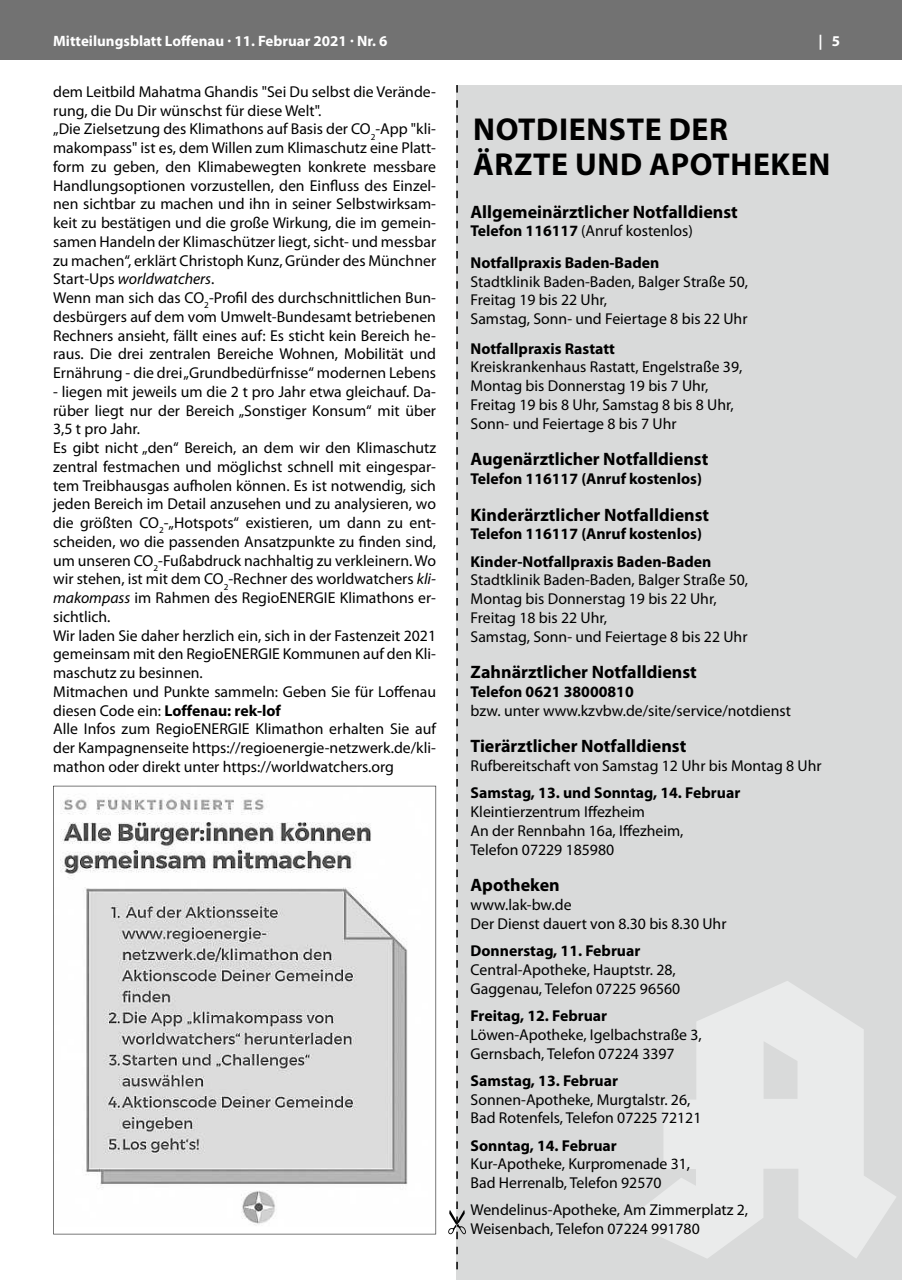
<style>
.page{position:relative;width:902px;height:1280px;background:#fff}
.page>*{position:absolute;margin:0;border:0;box-sizing:border-box;transform-origin:0 0}
.t1{font:700 31.8px/35.2px "Myriad Pro";letter-spacing:.02em;color:#000}
.t2{font:700 18px "Myriad Pro";color:#000}
.t3{font:15.75px/18.8px "Myriad Pro";color:#000}
.t4{font:700 15.75px/31.5px "Myriad Pro";color:#000}
.t5{font:700 15px "Myriad Pro";color:#fff}
.s1{font-style:italic}
.s2{font-weight:700}
.s3{font-weight:400}
</style>
<div class="page">
<div style="left:0;top:0;width:901px;height:60px;background:#727272"></div>
<div style="left:456px;top:85px;width:445px;height:1195px;background:#d9dada"></div>
<svg style="left:448px;top:1210px;width:18px;height:24px"></svg>
<svg style="left:626px;top:981px;width:270px;height:277px;fill:#eaebeb"></svg>
<svg style="left:456px;top:1262px;width:2px;height:7px"></svg>
<svg style="left:456px;top:1247px;width:2px;height:7px"></svg>
<svg style="left:456px;top:1231px;width:2px;height:8px"></svg>
<svg style="left:456px;top:1216px;width:2px;height:8px"></svg>
<svg style="left:456px;top:1201px;width:2px;height:8px"></svg>
<svg style="left:456px;top:1186px;width:2px;height:8px"></svg>
<svg style="left:456px;top:1171px;width:2px;height:8px"></svg>
<svg style="left:456px;top:1156px;width:2px;height:8px"></svg>
<svg style="left:456px;top:1141px;width:2px;height:8px"></svg>
<svg style="left:456px;top:1126px;width:2px;height:7px"></svg>
<svg style="left:456px;top:1111px;width:2px;height:7px"></svg>
<svg style="left:456px;top:1096px;width:2px;height:7px"></svg>
<svg style="left:456px;top:1081px;width:2px;height:7px"></svg>
<svg style="left:456px;top:1066px;width:2px;height:7px"></svg>
<svg style="left:456px;top:1050px;width:2px;height:8px"></svg>
<svg style="left:456px;top:1035px;width:2px;height:8px"></svg>
<svg style="left:456px;top:1020px;width:2px;height:8px"></svg>
<svg style="left:456px;top:1005px;width:2px;height:8px"></svg>
<svg style="left:456px;top:990px;width:2px;height:8px"></svg>
<svg style="left:456px;top:975px;width:2px;height:8px"></svg>
<svg style="left:456px;top:960px;width:2px;height:8px"></svg>
<svg style="left:456px;top:945px;width:2px;height:7px"></svg>
<svg style="left:456px;top:930px;width:2px;height:7px"></svg>
<svg style="left:456px;top:915px;width:2px;height:7px"></svg>
<svg style="left:456px;top:900px;width:2px;height:7px"></svg>
<svg style="left:456px;top:885px;width:2px;height:7px"></svg>
<svg style="left:456px;top:869px;width:2px;height:8px"></svg>
<svg style="left:456px;top:854px;width:2px;height:8px"></svg>
<svg style="left:456px;top:839px;width:2px;height:8px"></svg>
<svg style="left:456px;top:824px;width:2px;height:8px"></svg>
<svg style="left:456px;top:809px;width:2px;height:8px"></svg>
<svg style="left:456px;top:794px;width:2px;height:8px"></svg>
<svg style="left:456px;top:779px;width:2px;height:7px"></svg>
<svg style="left:456px;top:764px;width:2px;height:7px"></svg>
<svg style="left:456px;top:749px;width:2px;height:7px"></svg>
<svg style="left:456px;top:734px;width:2px;height:7px"></svg>
<svg style="left:456px;top:719px;width:2px;height:7px"></svg>
<svg style="left:456px;top:704px;width:2px;height:7px"></svg>
<svg style="left:456px;top:688px;width:2px;height:8px"></svg>
<svg style="left:456px;top:673px;width:2px;height:8px"></svg>
<svg style="left:456px;top:658px;width:2px;height:8px"></svg>
<svg style="left:456px;top:643px;width:2px;height:8px"></svg>
<svg style="left:456px;top:628px;width:2px;height:8px"></svg>
<svg style="left:456px;top:613px;width:2px;height:8px"></svg>
<svg style="left:456px;top:598px;width:2px;height:7px"></svg>
<svg style="left:456px;top:583px;width:2px;height:7px"></svg>
<svg style="left:456px;top:568px;width:2px;height:7px"></svg>
<svg style="left:456px;top:553px;width:2px;height:7px"></svg>
<svg style="left:456px;top:538px;width:2px;height:7px"></svg>
<svg style="left:456px;top:523px;width:2px;height:7px"></svg>
<svg style="left:456px;top:507px;width:2px;height:8px"></svg>
<svg style="left:456px;top:492px;width:2px;height:8px"></svg>
<svg style="left:456px;top:477px;width:2px;height:8px"></svg>
<svg style="left:456px;top:462px;width:2px;height:8px"></svg>
<svg style="left:456px;top:447px;width:2px;height:8px"></svg>
<svg style="left:456px;top:432px;width:2px;height:8px"></svg>
<svg style="left:456px;top:417px;width:2px;height:7px"></svg>
<svg style="left:456px;top:402px;width:2px;height:7px"></svg>
<svg style="left:456px;top:387px;width:2px;height:7px"></svg>
<svg style="left:456px;top:372px;width:2px;height:7px"></svg>
<svg style="left:456px;top:357px;width:2px;height:7px"></svg>
<svg style="left:456px;top:341px;width:2px;height:8px"></svg>
<svg style="left:456px;top:326px;width:2px;height:8px"></svg>
<svg style="left:456px;top:311px;width:2px;height:8px"></svg>
<svg style="left:456px;top:296px;width:2px;height:8px"></svg>
<svg style="left:456px;top:281px;width:2px;height:8px"></svg>
<svg style="left:456px;top:266px;width:2px;height:8px"></svg>
<svg style="left:456px;top:251px;width:2px;height:8px"></svg>
<svg style="left:456px;top:236px;width:2px;height:7px"></svg>
<svg style="left:456px;top:221px;width:2px;height:7px"></svg>
<svg style="left:456px;top:206px;width:2px;height:7px"></svg>
<svg style="left:456px;top:191px;width:2px;height:7px"></svg>
<svg style="left:456px;top:176px;width:2px;height:7px"></svg>
<svg style="left:456px;top:160px;width:2px;height:8px"></svg>
<svg style="left:456px;top:145px;width:2px;height:8px"></svg>
<svg style="left:456px;top:130px;width:2px;height:8px"></svg>
<svg style="left:456px;top:115px;width:2px;height:8px"></svg>
<svg style="left:456px;top:100px;width:2px;height:8px"></svg>
<svg style="left:456px;top:85px;width:2px;height:8px"></svg>
<svg style="left:53px;top:786px;width:383px;height:448px"></svg>
<p class="t5" style="left:53px;top:31px;width:336px">Mitteilungsblatt Loffenau · 11. Februar 2021 · Nr. 6</p>
<p class="t5" style="left:818px;top:31px;width:23px">| 5</p>
<p class="t3" style="left:53px;top:82px;width:384px">dem Leitbild Mahatma Ghandis "Sei Du selbst die Verände&shy;rung, die Du Dir wünschst für diese Welt".<br>„Die Zielsetzung des Klimathons auf Basis der CO<sub>2</sub>-App "kli&shy;makompass" ist es, dem Willen zum Klimaschutz eine Platt&shy;form zu geben, den Klimabewegten konkrete messbare Handlungsoptionen vorzustellen, den Einfluss des Einzel&shy;nen sichtbar zu machen und ihn in seiner Selbstwirksam&shy;keit zu bestätigen und die große Wirkung, die im gemein&shy;samen Handeln der Klimaschützer liegt, sicht- und messbar zu machen“, erklärt Christoph Kunz, Gründer des Münchner Start-Ups <span class="s1">worldwatchers</span>.<br>Wenn man sich das CO<sub>2</sub>-Profil des durchschnittlichen Bun&shy;desbürgers auf dem vom Umwelt-Bundesamt betriebenen Rechners ansieht, fällt eines auf: Es sticht kein Bereich he&shy;raus. Die drei zentralen Bereiche Wohnen, Mobilität und Ernährung - die drei „Grundbedürfnisse“ modernen Lebens</p>
<p class="t3" style="left:53px;top:382px;width:384px">- liegen mit jeweils um die 2 t pro Jahr etwa gleichauf. Da&shy;rüber liegt nur der Bereich „Sonstiger Konsum“ mit über 3,5 t pro Jahr.<br>Es gibt nicht „den“ Bereich, an dem wir den Klimaschutz zentral festmachen und möglichst schnell mit eingespar&shy;tem Treibhausgas aufholen können. Es ist notwendig, sich jeden Bereich im Detail anzusehen und zu analysieren, wo die größten CO<sub>2</sub>-„Hotspots“ existieren, um dann zu ent&shy;scheiden, wo die passenden Ansatzpunkte zu finden sind, um unseren CO<sub>2</sub>-Fußabdruck nachhaltig zu verkleinern. Wo wir stehen, ist mit dem CO<sub>2</sub>-Rechner des worldwatchers <span class="s1">kli&shy;makompass</span> im Rahmen des RegioENERGIE Klimathons er&shy;sichtlich.<br>Wir laden Sie daher herzlich ein, sich in der Fastenzeit 2021 gemeinsam mit den RegioENERGIE Kommunen auf den Kli&shy;maschutz zu besinnen.<br>Mitmachen und Punkte sammeln: Geben Sie für Loffenau diesen Code ein: <span class="s2">Loffenau: rek-lof<br></span>Alle Infos zum RegioENERGIE Klimathon erhalten Sie auf der Kampagnenseite https://regioenergie-netzwerk.de/kli&shy;mathon oder direkt unter https://worldwatchers.org</p>
<h1 class="t1" style="left:473px;top:111px;width:358px">NOTDIENSTE DER<br>ÄRZTE UND APOTHEKEN</h1>
<p class="t2" style="left:470px;top:200px;width:269px">Allgemeinärztlicher Notfalldienst</p>
<p class="t4" style="left:470px;top:215px;width:224px">Telefon 116117 <span class="s3">(Anruf kostenlos)<br></span>Notfallpraxis Baden-Baden</p>
<p class="t3" style="left:470px;top:272px;width:279px">Stadtklinik Baden-Baden, Balger Straße 50,<br>Freitag 19 bis 22 Uhr,<br>Samstag, Sonn- und Feiertage 8 bis 22 Uhr</p>
<p class="t4" style="left:470px;top:332px;width:146px">Notfallpraxis Rastatt</p>
<p class="t3" style="left:470px;top:357px;width:273px">Kreiskrankenhaus Rastatt, Engelstraße 39, Montag bis Donnerstag 19 bis 7 Uhr, Freitag 19 bis 8 Uhr, Samstag 8 bis 8 Uhr, Sonn- und Feiertage 8 bis 7 Uhr</p>
<p class="t2" style="left:470px;top:447px;width:239px">Augenärztlicher Notfalldienst</p>
<p class="t4" style="left:470px;top:462px;width:233px">Telefon 116117 (Anruf kostenlos)</p>
<p class="t2" style="left:470px;top:503px;width:240px">Kinderärztlicher Notfalldienst</p>
<p class="t4" style="left:470px;top:520px;width:242px;line-height:27.3px">Telefon 116117 (Anruf kostenlos)<br>Kinder-Notfallpraxis Baden-Baden</p>
<p class="t3" style="left:470px;top:570px;width:279px">Stadtklinik Baden-Baden, Balger Straße 50, Montag bis Donnerstag 19 bis 22 Uhr, Freitag 18 bis 22 Uhr,<br>Samstag, Sonn- und Feiertage 8 bis 22 Uhr</p>
<p class="t2" style="left:470px;top:660px;width:228px">Zahnärztlicher Notfalldienst</p>
<p class="t4" style="left:470px;top:675px;width:165px">Telefon 0621 38000810</p>
<p class="t3" style="left:470px;top:701px;width:322px">bzw. unter www.kzvbw.de/site/service/notdienst</p>
<p class="t2" style="left:470px;top:735px;width:217px">Tierärztlicher Notfalldienst</p>
<p class="t3" style="left:470px;top:756px;width:352px">Rufbereitschaft von Samstag 12 Uhr bis Montag 8 Uhr</p>
<p class="t4" style="left:470px;top:777px;width:271px">Samstag, 13. und Sonntag, 14. Februar</p>
<p class="t3" style="left:470px;top:802px;width:214px">Kleintierzentrum Iffezheim<br>An der Rennbahn 16a, Iffezheim,<br>Telefon 07229 185980</p>
<p class="t2" style="left:470px;top:873px;width:91px">Apotheken</p>
<p class="t3" style="left:470px;top:895px;width:257px">www.lak-bw.de<br>Der Dienst dauert von 8.30 bis 8.30 Uhr</p>
<p class="t4" style="left:470px;top:934px;width:171px">Donnerstag, 11. Februar</p>
<p class="t3" style="left:470px;top:960px;width:211px">Central-Apotheke, Hauptstr. 28,<br>Gaggenau, Telefon 07225 96560</p>
<p class="t4" style="left:470px;top:999px;width:138px">Freitag, 12. Februar</p>
<p class="t3" style="left:470px;top:1025px;width:233px">Löwen-Apotheke, Igelbachstraße 3,<br>Gernsbach, Telefon 07224 3397</p>
<p class="t4" style="left:470px;top:1064px;width:149px">Samstag, 13. Februar</p>
<p class="t3" style="left:470px;top:1090px;width:232px">Sonnen-Apotheke, Murgtalstr. 26,<br>Bad Rotenfels, Telefon 07225 72121</p>
<p class="t4" style="left:470px;top:1129px;width:148px">Sonntag, 14. Februar</p>
<p class="t3" style="left:470px;top:1154px;width:221px">Kur-Apotheke, Kurpromenade 31,<br>Bad Herrenalb, Telefon 92570</p>
<p class="t3" style="left:470px;top:1200px;width:279px">Wendelinus-Apotheke, Am Zimmerplatz 2,<br>Weisenbach, Telefon 07224 991780</p>
</div>
